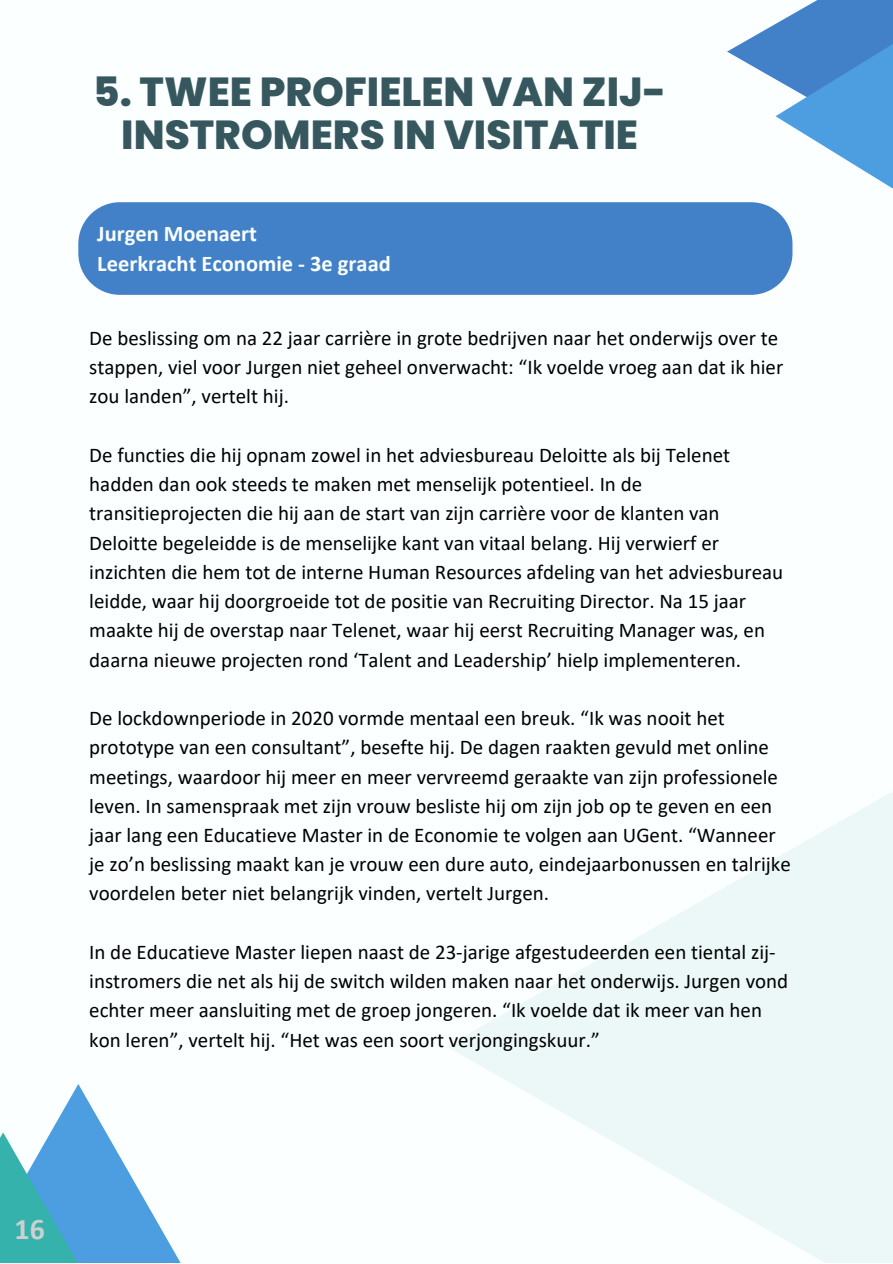
<style>
.page{position:relative;width:893px;height:1264px;background:#fff}
.page>*{position:absolute;margin:0;border:0;box-sizing:border-box;transform-origin:0 0}
.t1{font:800 40.5px/42.8px "Poppins";color:#37575f;text-align:center}
.t2{font:700 30px "Calibri";color:#ced0d0}
.t3{font:700 22.5px "Calibri";color:#fbffff}
.t4{font:21px/29.2px "Calibri";color:#000}
</style>
<div class="page">
<div style="left:0;top:0;width:892px;height:1262px;background:#fbffff"></div>
<div style="left:446px;top:656px;width:446px;height:606px;background:linear-gradient(to right,#fbffff,#eef9f8)"></div>
<svg style="left:727px;top:24px;width:48px;height:55px"></svg>
<svg style="left:775px;top:0;width:117px;height:259px"></svg>
<svg style="left:51px;top:1084px;width:129px;height:178px"></svg>
<svg style="left:0;top:1132px;width:137px;height:130px;background:#57add3"></svg>
<div style="left:78px;top:202px;width:714px;height:93px;background:#4281c8"></div>
<p class="t1" style="left:93px;top:70px;width:574px">5. TWEE PROFIELEN VAN ZIJ-<br>INSTROMERS IN VISITATIE</p>
<p class="t3" style="left:97px;top:224px;width:161px">Jurgen Moenaert</p>
<p class="t3" style="left:97px;top:254px;width:295px">Leerkracht Economie - 3e graad</p>
<p class="t4" style="left:89px;top:325px;width:695px">De beslissing om na 22 jaar carrière in grote bedrijven naar het onderwijs over te stappen, viel voor Jurgen niet geheel onverwacht: “Ik voelde vroeg aan dat ik hier zou landen”, vertelt hij.</p>
<p class="t4" style="left:89px;top:442px;width:695px">De functies die hij opnam zowel in het adviesbureau Deloitte als bij Telenet hadden dan ook steeds te maken met menselijk potentieel. In de transitieprojecten die hij aan de start van zijn carrière voor de klanten van Deloitte begeleidde is de menselijke kant van vitaal belang. Hij verwierf er inzichten die hem tot de interne Human Resources afdeling van het adviesbureau leidde, waar hij doorgroeide tot de positie van Recruiting Director. Na 15 jaar maakte hij de overstap naar Telenet, waar hij eerst Recruiting Manager was, en daarna nieuwe projecten rond ‘Talent and Leadership’ hielp implementeren.</p>
<p class="t4" style="left:89px;top:705px;width:703px">De lockdownperiode in 2020 vormde mentaal een breuk. “Ik was nooit het prototype van een consultant”, besefte hij. De dagen raakten gevuld met online meetings, waardoor hij meer en meer vervreemd geraakte van zijn professionele leven. In samenspraak met zijn vrouw besliste hij om zijn job op te geven en een jaar lang een Educatieve Master in de Economie te volgen aan UGent. “Wanneer je zo’n beslissing maakt kan je vrouw een dure auto, eindejaarbonussen en talrijke voordelen beter niet belangrijk vinden, vertelt Jurgen.</p>
<p class="t4" style="left:89px;top:939px;width:700px">In de Educatieve Master liepen naast de 23-jarige afgestudeerden een tiental zij&shy;instromers die net als hij de switch wilden maken naar het onderwijs. Jurgen vond echter meer aansluiting met de groep jongeren. “Ik voelde dat ik meer van hen kon leren”, vertelt hij. “Het was een soort verjongingskuur.”</p>
<p class="t2" style="left:15px;top:1216px;width:32px">16</p>
</div>
